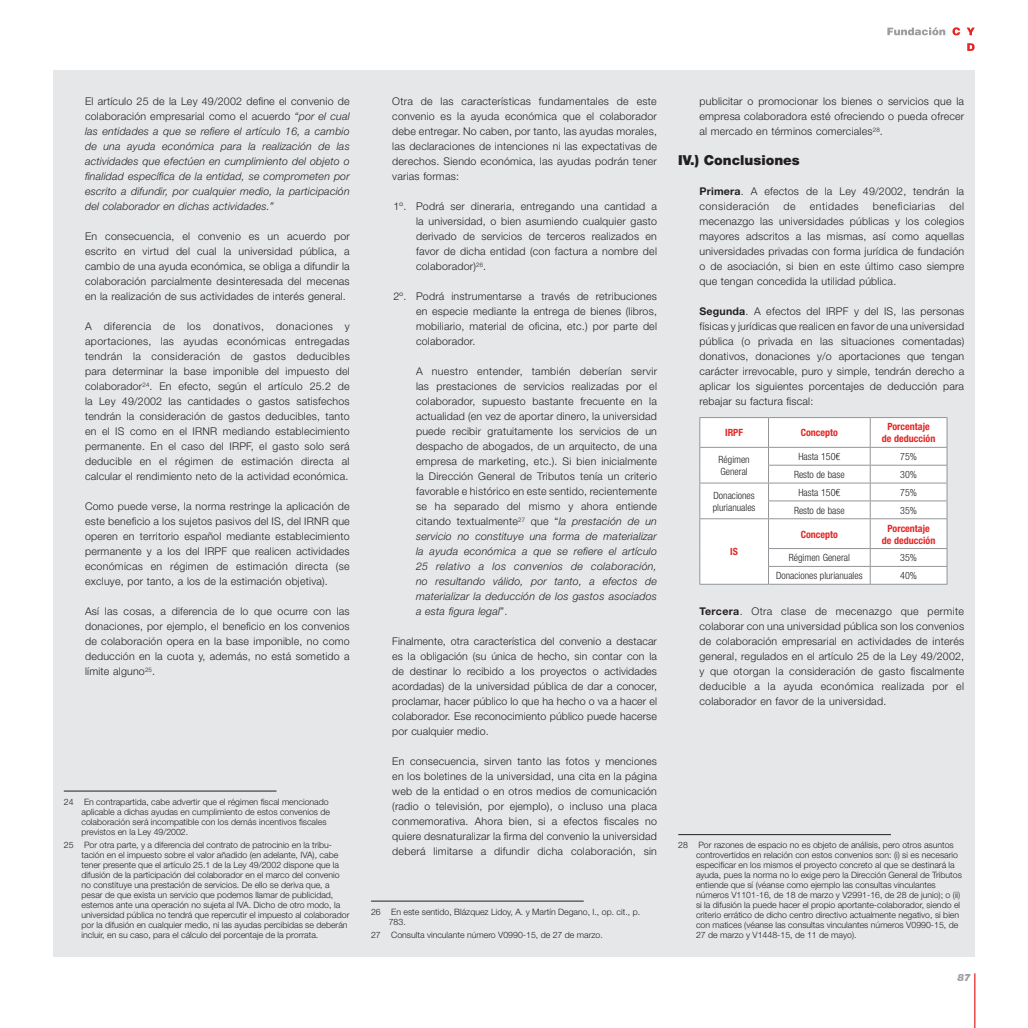
<style>
.page{position:relative;width:1028px;height:1028px;background:#fff}
.page>*{position:absolute;margin:0;border:0;box-sizing:border-box;transform-origin:0 0}
.t1{font:900 13.75px "Helvetica Neue LT";color:#231f20}
.t2{font:300 10.62px/15px "Helvetica Neue LT";letter-spacing:.02em;color:#231f20;text-align:justify}
.t3{font:italic 300 10.62px/15px "Helvetica Neue LT";letter-spacing:.02em;color:#231f20;text-align:justify}
.t4{font:300 10.62px "Helvetica Neue LT";letter-spacing:.045em;color:#231f20}
.t5{font:300 condensed 10px/12px "Helvetica Neue LT";color:#231f20}
.t6{font:700 condensed 10px/12px "Helvetica Neue LT";color:#e32525;text-align:center}
.t7{font:italic 900 10px "Helvetica Neue LT";color:#9d9fa2}
.t8{font:300 8.75px/10px "Helvetica Neue LT";color:#231f20}
.s1{font-style:normal}
.s2{font-style:italic}
.s3{font-weight:700}
</style>
<div class="page">
<hr style="left:974px;top:973px;width:1px;height:55px;background:#e32525">
<svg style="left:952px;top:27px;width:8px;height:8px"></svg>
<svg style="left:967px;top:28px;width:7px;height:7px"></svg>
<svg style="left:967px;top:43px;width:7px;height:8px"></svg>
<svg style="left:887px;top:27px;width:58px;height:8px"></svg>
<div style="left:53px;top:71px;width:921px;height:886px;background:#e6e7e9"></div>
<hr style="left:64px;top:790px;width:212px;height:1px;background:#231f20">
<hr style="left:371px;top:900px;width:212px;height:1px;background:#231f20">
<hr style="left:699px;top:584px;width:69px;height:1px;background:#939598">
<hr style="left:768px;top:584px;width:102px;height:1px;background:#939598">
<hr style="left:870px;top:584px;width:77px;height:1px;background:#939598">
<svg style="left:699px;top:417px;width:248px;height:167px;background:#f9f9f9"></svg>
<hr style="left:678px;top:834px;width:213px;height:1px;background:#231f20">
<p class="t3" style="left:85px;top:94px;width:266px"><span class="s1">El artículo 25 de la Ley 49/2002 define el convenio de colaboración empresarial como el acuerdo</span> “por el cual las entidades a que se refiere el artículo 16, a cambio de una ayuda económica para la realización de las actividades que efectúen en cumplimiento del objeto o finalidad específica de la entidad, se comprometen por escrito a difundir, por cualquier medio, la participación del colaborador en dichas actividades.”</p>
<p class="t2" style="left:85px;top:229px;width:266px">En consecuencia, el convenio es un acuerdo por escrito en virtud del cual la universidad pública, a cambio de una ayuda económica, se obliga a difundir la colaboración parcialmente desinteresada del mecenas en la realización de sus actividades de interés general.</p>
<p class="t2" style="left:85px;top:319px;width:266px">A diferencia de los donativos, donaciones y aportaciones, las ayudas económicas entregadas tendrán la consideración de gastos deducibles para determinar la base imponible del impuesto del colaborador<sup>24</sup>. En efecto, según el artículo 25.2 de la Ley 49/2002 las cantidades o gastos satisfechos tendrán la consideración de gastos deducibles, tanto en el IS como en el IRNR mediando establecimiento permanente. En el caso del IRPF, el gasto solo será deducible en el régimen de estimación directa al calcular el rendimiento neto de la actividad económica.</p>
<p class="t2" style="left:85px;top:499px;width:266px">Como puede verse, la norma restringe la aplicación de este beneficio a los sujetos pasivos del IS, del IRNR que operen en territorio español mediante establecimiento permanente y a los del IRPF que realicen actividades económicas en régimen de estimación directa (se excluye, por tanto, a los de la estimación objetiva).</p>
<p class="t2" style="left:85px;top:604px;width:266px">Así las cosas, a diferencia de lo que ocurre con las donaciones, por ejemplo, el beneficio en los convenios de colaboración opera en la base imponible, no como deducción en la cuota y, además, no está sometido a límite alguno<sup>25</sup>.</p>
<p class="t8" style="left:82px;top:796px;width:250px;text-indent:-18px">24 En contrapartida, cabe advertir que el régimen fiscal mencionado aplicable a dichas ayudas en cumplimiento de estos convenios de colaboración será incompatible con los demás incentivos fiscales previstos en la Ley 49/2002.</p>
<p class="t8" style="left:82px;top:840px;width:269px;text-indent:-18px">25 Por otra parte, y a diferencia del contrato de patrocinio en la tribu&shy;tación en el impuesto sobre el valor añadido (en adelante, IVA), cabe tener presente que el artículo 25.1 de la Ley 49/2002 dispone que la difusión de la participación del colaborador en el marco del convenio no constituye una prestación de servicios. De ello se deriva que, a pesar de que exista un servicio que podemos llamar de publicidad, estemos ante una operación no sujeta al IVA. Dicho de otro modo, la universidad pública no tendrá que repercutir el impuesto al colaborador por la difusión en cualquier medio, ni las ayudas percibidas se deberán incluir, en su caso, para el cálculo del porcentaje de la prorrata.</p>
<p class="t2" style="left:392px;top:94px;width:266px">Otra de las características fundamentales de este convenio es la ayuda económica que el colaborador debe entregar. No caben, por tanto, las ayudas morales, las declaraciones de intenciones ni las expectativas de derechos. Siendo económica, las ayudas podrán tener varias formas:</p>
<p class="t2" style="left:416px;top:199px;width:242px;text-indent:-23px">1º. Podrá ser dineraria, entregando una cantidad a la universidad, o bien asumiendo cualquier gasto derivado de servicios de terceros realizados en favor de dicha entidad (con factura a nombre del colaborador)<sup>26</sup>.</p>
<p class="t2" style="left:416px;top:289px;width:242px;text-indent:-23px">2º. Podrá instrumentarse a través de retribuciones en especie mediante la entrega de bienes (libros, mobiliario, material de oficina, etc.) por parte del colaborador.</p>
<p class="t2" style="left:416px;top:364px;width:242px">A nuestro entender, también deberían servir las prestaciones de servicios realizadas por el colaborador, supuesto bastante frecuente en la actualidad (en vez de aportar dinero, la universidad puede recibir gratuitamente los servicios de un despacho de abogados, de un arquitecto, de una empresa de marketing, etc.). Si bien inicialmente la Dirección General de Tributos tenía un criterio favorable e histórico en este sentido, recientemente se ha separado del mismo y ahora entiende citando textualmente<sup>27</sup> que “<span class="s2">la prestación de un servicio no constituye una forma de materializar la ayuda económica a que se refiere el artículo 25 relativo a los convenios de colaboración, no resultando válido, por tanto, a efectos de materializar la deducción de los gastos asociados a esta figura legal</span>”.</p>
<p class="t2" style="left:392px;top:634px;width:266px">Finalmente, otra característica del convenio a destacar es la obligación (su única de hecho, sin contar con la de destinar lo recibido a los proyectos o actividades acordadas) de la universidad pública de dar a conocer, proclamar, hacer público lo que ha hecho o va a hacer el colaborador. Ese reconocimiento público puede hacerse por cualquier medio.</p>
<p class="t2" style="left:392px;top:754px;width:266px">En consecuencia, sirven tanto las fotos y menciones en los boletines de la universidad, una cita en la página web de la entidad o en otros medios de comunicación (radio o televisión, por ejemplo), o incluso una placa conmemorativa. Ahora bien, si a efectos fiscales no quiere desnaturalizar la firma del convenio la universidad deberá limitarse a difundir dicha colaboración, sin</p>
<p class="t8" style="left:389px;top:906px;width:253px;text-indent:-18px">26 En este sentido, Blázquez Lidoy, A. y Martín Degano, I., op. cit., p.<br>783.</p>
<p class="t8" style="left:371px;top:930px;width:233px">27 Consulta vinculante número V0990-15, de 27 de marzo.</p>
<p class="t2" style="left:699px;top:94px;width:266px">publicitar o promocionar los bienes o servicios que la empresa colaboradora esté ofreciendo o pueda ofrecer al mercado en términos comerciales<sup>28</sup>.</p>
<p class="t1" style="left:678px;top:152px;width:123px">IV.) Conclusiones</p>
<p class="t2" style="left:699px;top:184px;width:266px"><span class="s3">Primera</span>. A efectos de la Ley 49/2002, tendrán la consideración</p>
<p class="t2" style="left:699px;top:199px;width:266px;text-indent:250px">del mecenazgo las universidades públicas y los colegios mayores adscritos a las mismas, así como aquellas universidades privadas con forma jurídica de fundación o de asociación, si bien en este último caso siempre que tengan concedida la utilidad pública.</p>
<p class="t2" style="left:699px;top:304px;width:266px"><span class="s3">Segunda</span>. A efectos del IRPF y del IS, las personas físicas y jurídicas que realicen en favor de una universidad pública (o privada en las situaciones comentadas) donativos, donaciones y/o aportaciones que tengan carácter irrevocable, puro y simple, tendrán derecho a aplicar los siguientes porcentajes de deducción para rebajar su factura fiscal:</p>
<p class="t6" style="left:725px;top:426px;width:19px">IRPF</p>
<p class="t6" style="left:800px;top:426px;width:39px">Concepto</p>
<p class="t6" style="left:882px;top:420px;width:55px">Porcentaje de deducción</p>
<p class="t5" style="left:718px;top:453px;width:33px">Régimen<br>General</p>
<p class="t5" style="left:798px;top:450px;width:43px">Hasta 150€</p>
<p class="t5" style="left:900px;top:450px;width:18px">75%</p>
<p class="t2" style="left:783px;top:199px;width:14px">de</p>
<p class="t4" style="left:810px;top:200px;width:50px">entidades</p>
<p class="t4" style="left:872px;top:200px;width:64px">beneficiarias</p>
<p class="t5" style="left:794px;top:468px;width:52px">Resto de base</p>
<p class="t5" style="left:900px;top:468px;width:18px">30%</p>
<p class="t5" style="left:712px;top:489px;width:44px">Donaciones plurianuales</p>
<p class="t5" style="left:798px;top:486px;width:43px">Hasta 150€</p>
<p class="t5" style="left:900px;top:486px;width:18px">75%</p>
<p class="t5" style="left:794px;top:504px;width:52px">Resto de base</p>
<p class="t5" style="left:900px;top:504px;width:18px">35%</p>
<p class="t6" style="left:800px;top:528px;width:39px">Concepto</p>
<p class="t6" style="left:882px;top:522px;width:55px">Porcentaje de deducción</p>
<p class="t5" style="left:789px;top:552px;width:62px">Régimen General</p>
<p class="t5" style="left:900px;top:552px;width:18px">35%</p>
<p class="t5" style="left:776px;top:569px;width:88px">Donaciones plurianuales</p>
<p class="t5" style="left:900px;top:569px;width:18px">40%</p>
<p class="t2" style="left:699px;top:604px;width:266px"><span class="s3">Tercera</span>. Otra clase de mecenazgo que permite colaborar con una universidad pública son los convenios de colaboración empresarial en actividades de interés general, regulados en el artículo 25 de la Ley 49/2002, y que otorgan la consideración de gasto fiscalmente deducible a la ayuda económica realizada por el colaborador en favor de la universidad.</p>
<p class="t6" style="left:730px;top:546px;width:9px">IS</p>
<p class="t8" style="left:696px;top:840px;width:267px;text-indent:-18px">28 Por razones de espacio no es objeto de análisis, pero otros asuntos controvertidos en relación con estos convenios son: (i) si es necesario especificar en los mismos el proyecto concreto al que se destinará la ayuda, pues la norma no lo exige pero la Dirección General de Tributos entiende que sí (véanse como ejemplo las consultas vinculantes números V1101-16, de 18 de marzo y V2991-16, de 28 de junio); o (ii) si la difusión la puede hacer el propio aportante-colaborador, siendo el criterio errático de dicho centro directivo actualmente negativo, si bien con matices (véanse las consultas vinculantes números V0990-15, de 27 de marzo y V1448-15, de 11 de mayo).</p>
<p class="t7" style="left:957px;top:971px;width:15px">87</p>
</div>
